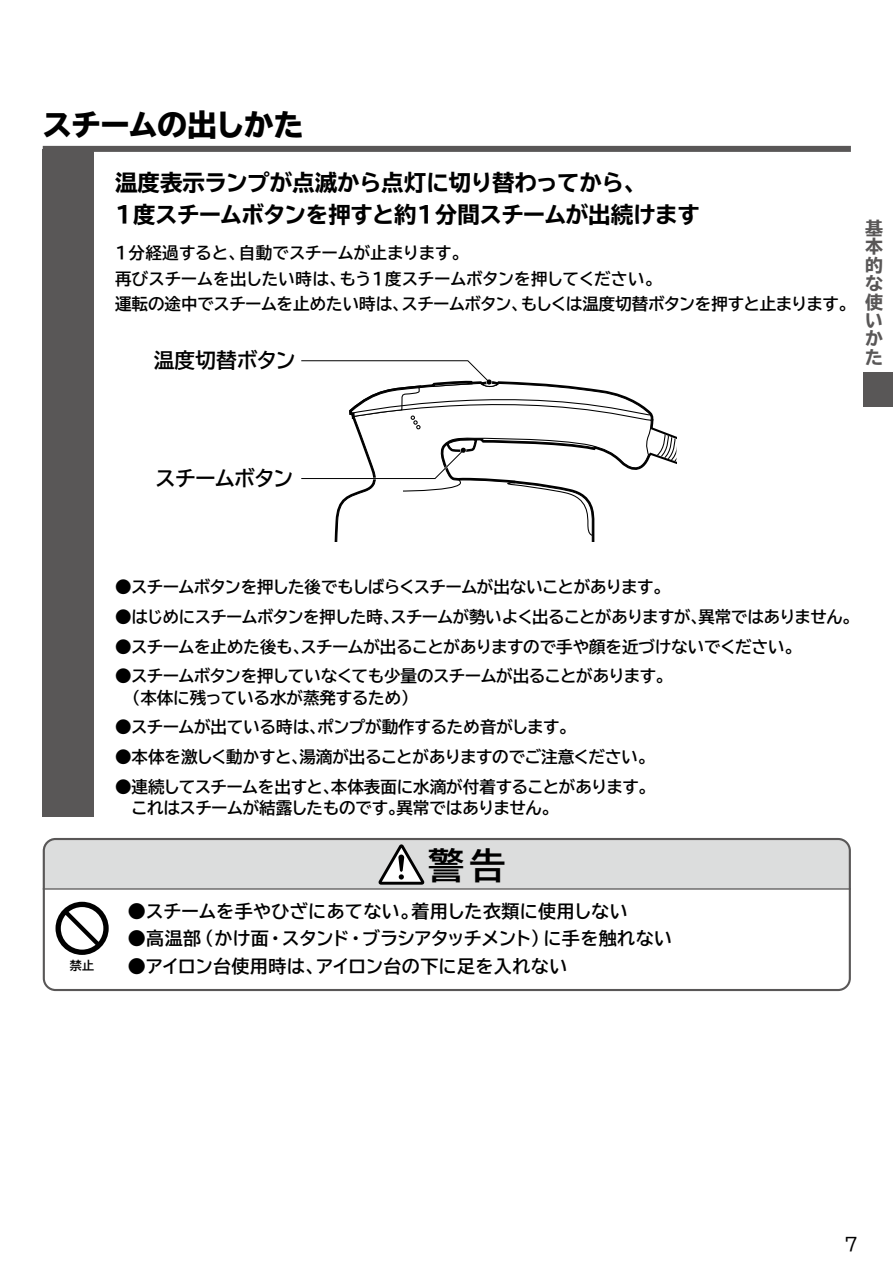
<style>
.page{position:relative;width:893px;height:1263px;background:#fff}
.page>*{position:absolute;margin:0;border:0;box-sizing:border-box;transform-origin:0 0}
.t1{font:700 36px "TBUD Go Std";color:#000}
.t2{font:800 30px "TBUD Go Std";letter-spacing:-.04em;color:#000}
.t3{font:700 expanded 22.5px/32px "TBUD Go Std";letter-spacing:-.02em;color:#000}
.t4{font:700 20.7px "TBUD Go Std";letter-spacing:-.045em;color:#000}
.t5{font:700 20.7px "TBUD Go Std";letter-spacing:-.005em;color:#000}
.t6{font:700 18px "TBUD Go Std";letter-spacing:.015em;color:#000}
.t7{font:700 18px "TBUD Go Std";letter-spacing:-.015em;color:#000}
.t8{font:700 expanded 18px/18.3px "TBUD Go Std";color:#595757;text-align:justify}
.t9{font:18px "TBUD Go Std";color:#000}
.t10{font:700 16.5px/25.5px "TBUD Go Std";letter-spacing:-.02em;color:#000}
.t11{font:700 16.5px "TBUD Go Std";letter-spacing:-.04em;color:#000}
.t12{font:700 12px "TBUD Go Std";color:#000}
</style>
<div class="page">
<div style="left:864px;top:372px;width:29px;height:34px;background:#595757"></div>
<svg style="left:43px;top:890px;width:808px;height:101px"></svg>
<svg style="left:43px;top:838px;width:808px;height:50px;background:#d3d4d4"></svg>
<hr style="left:43px;top:888px;width:808px;height:2px;background:#595757">
<svg style="left:56px;top:902px;width:53px;height:53px"></svg>
<svg style="left:301px;top:360px;width:375px;height:182px"></svg>
<div style="left:43px;top:146px;width:808px;height:6px;background:#595757"></div>
<div style="left:43px;top:149px;width:51px;height:668px;background:#595757"></div>
<h2 class="t2" style="left:42px;top:108px;width:263px">スチームの出しかた</h2>
<h3 class="t3" style="left:115px;top:168px;width:586px">温度表示ランプが点滅から点灯に切り替わってから、<br>1度スチームボタンを押すと約1分間スチームが出続けます</h3>
<p class="t10" style="left:115px;top:240px;width:742px">1分経過すると、自動でスチームが止まります。<br>再びスチームを出したい時は、もう1度スチームボタンを押してください。<br>運転の途中でスチームを止めたい時は、スチームボタン、もしくは温度切替ボタンを押すと止まります。</p>
<p class="t5" style="left:154px;top:343px;width:144px">温度切替ボタン</p>
<p class="t8" style="left:865px;top:220px;width:19px">基本的な使いかた</p>
<p class="t4" style="left:155px;top:461px;width:140px">スチームボタン</p>
<p class="t11" style="left:115px;top:573px;width:556px">●スチームボタンを押した後でもしばらくスチームが出ないことがあります。</p>
<p class="t11" style="left:115px;top:603px;width:745px">●はじめにスチームボタンを押した時、スチームが勢いよく出ることがありますが、異常ではありません。</p>
<p class="t10" style="left:115px;top:634px;width:688px">●スチームを止めた後も、スチームが出ることがありますので手や顔を近づけないでください。</p>
<p class="t10" style="left:124px;top:666px;width:550px;line-height:21.3px;text-indent:-9px">●スチームボタンを押していなくても少量のスチームが出ることがあります。（本体に残っている水が蒸発するため）</p>
<p class="t10" style="left:115px;top:715px;width:462px">●スチームが出ている時は、ポンプが動作するため音がします。</p>
<p class="t10" style="left:115px;top:744px;width:541px">●本体を激しく動かすと、湯滴が出ることがありますのでご注意ください。</p>
<p class="t10" style="left:131px;top:776px;width:525px;line-height:21.3px;text-indent:-16px">●連続してスチームを出すと、本体表面に水滴が付着することがあります。これはスチームが結露したものです。異常ではありません。</p>
<h1 class="t1" style="left:428px;top:835px;width:79px">警告</h1>
<p class="t6" style="left:128px;top:896px;width:501px">●スチームを手やひざにあてない。着用した衣類に使用しない</p>
<p class="t7" style="left:128px;top:924px;width:546px">●高温部（かけ面・スタンド・ブラシアタッチメント）に手を触れない</p>
<p class="t12" style="left:70px;top:955px;width:26px">禁止</p>
<p class="t6" style="left:128px;top:951px;width:441px">●アイロン台使用時は、アイロン台の下に足を入れない</p>
<p class="t9" style="left:844px;top:1229px;width:15px">7</p>
</div>
